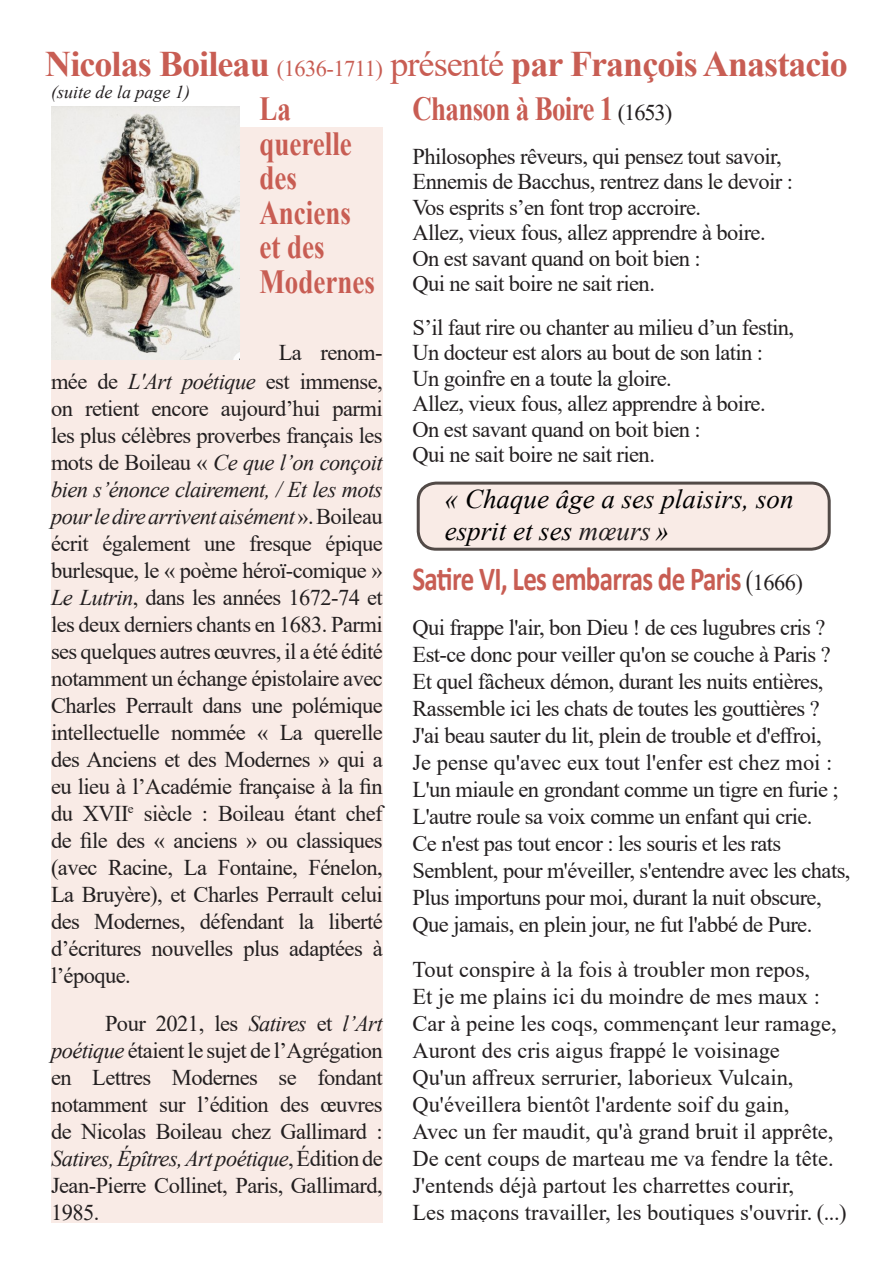
<style>
.page{position:relative;width:893px;height:1263px;background:#fff}
.page>*{position:absolute;margin:0;border:0;box-sizing:border-box;transform-origin:0 0}
.t1{font:700 36px "Times New Roman";letter-spacing:-.025em;color:#c85d53}
.t2{font:700 33.75px/34.5px "Times New Roman";color:#c85d53;scale:.8 1}
.t3{font:700 33.75px "Calibri";letter-spacing:-.025em;color:#c85d53;scale:.8 1}
.t4{font:700 33.75px "Times New Roman";letter-spacing:-.025em;color:#c85d53;scale:.8 1}
.t5{font:italic 27px/32.4px "Times New Roman";color:#000}
.t6{font:22.5px/27px "Times New Roman";letter-spacing:-.025em;color:#231f20;text-align:justify}
.t7{font:22.5px "Times New Roman";color:#231f20}
.t8{font:italic 18px "Times New Roman";color:#231f20}
.s1{font-weight:400;font-size:22.5px}
.s2{font-weight:400}
.s3{font-weight:400;font-size:22.5px;color:#231f20}
.s4{font-style:italic}
.s5{color:#231f20}
.s6{font-family:"Times New Roman";font-weight:400;font-size:28.2px;color:#231f20}
.s7{font-family:"Times New Roman";font-weight:400;font-size:22.5px;color:#231f20}
</style>
<div class="page">
<div style="left:51px;top:128px;width:332px;height:1094px;background:#f9ebe6"></div>
<div style="left:418px;top:483px;width:411px;height:66px;background:#f9ebe6;border-radius:18px"></div>
<div style="left:417px;top:482px;width:414px;height:69px;border:3px solid #524a47;border-radius:18px"></div>
<img style="left:51px;top:106px;width:189px;height:253px">
<p class="t1" style="left:45px;top:38px;width:804px">Nicolas Boileau <span class="s1">(1636-1711)</span> <span class="s2">présenté</span> par François Anastacio</p>
<p class="t8" style="left:51px;top:79px;width:140px">(suite de la page 1)</p>
<p class="t4" style="left:412px;top:85px;width:326px">Chanson à Boire 1 <span class="s3">(1653)</span></p>
<p class="t6" style="left:412px;top:142px;width:371px">Philosophes rêveurs, qui pensez tout savoir,</p>
<p class="t6" style="left:412px;top:168px;width:382px">Ennemis de Bacchus, rentrez dans le devoir :</p>
<p class="t6" style="left:412px;top:193px;width:290px">Vos esprits s’en font trop accroire.</p>
<p class="t6" style="left:412px;top:219px;width:355px">Allez, vieux fous, allez apprendre à boire.</p>
<p class="t6" style="left:412px;top:244px;width:290px">On est savant quand on boit bien :</p>
<p class="t6" style="left:412px;top:270px;width:244px">Qui ne sait boire ne sait rien.</p>
<p class="t6" style="left:412px;top:313px;width:383px">S’il faut rire ou chanter au milieu d’un festin,</p>
<p class="t6" style="left:412px;top:339px;width:352px">Un docteur est alors au bout de son latin :</p>
<p class="t6" style="left:412px;top:364px;width:261px">Un goinfre en a toute la gloire.</p>
<p class="t6" style="left:412px;top:390px;width:355px">Allez, vieux fous, allez apprendre à boire.</p>
<p class="t6" style="left:412px;top:415px;width:290px">On est savant quand on boit bien :</p>
<p class="t6" style="left:412px;top:441px;width:244px">Qui ne sait boire ne sait rien.</p>
<p class="t2" style="left:259px;top:91px;width:117px">La querelle des<br>Anciens</p>
<p class="t2" style="left:259px;top:229px;width:146px">et des<br>Modernes</p>
<p class="t6" style="left:51px;top:339px;width:333px;text-indent:228px">La renom&shy;mée de <span class="s4">L'Art poétique</span> est immense, on retient encore aujourd’hui parmi les plus célèbres proverbes français les mots de Boileau « <span class="s4">Ce que l’on conçoit bien s’énonce clairement, / Et les mots pour le dire arrivent aisément</span>». Boileau écrit également une fresque épique burlesque, le « poème héroï-comique » <span class="s4">Le Lutrin</span>, dans les années 1672-74 et les deux derniers chants en 1683. Parmi ses quelques autres œuvres, il a été édité notamment un échange épistolaire avec Charles Perrault dans une polémique intellectuelle nommée « La querelle des Anciens et des Modernes » qui a eu lieu à l’Académie française à la fin du XVII<sup>e</sup> siècle : Boileau étant chef de file des « anciens » ou classiques (avec Racine, La Fontaine, Fénelon, La Bruyère), et Charles Perrault celui des Modernes, défendant la liberté d’écritures nouvelles plus adaptées à l’époque.</p>
<p class="t6" style="left:51px;top:1009px;width:333px;text-indent:54px">Pour 2021, les <span class="s4">Satires</span> et <span class="s4">l’Art poétique</span> étaient le sujet de l’Agrégation en Lettres Modernes se fondant notamment sur l’édition des œuvres de Nicolas Boileau chez Gallimard :<br><span class="s4">Satires, Épîtres, Art poétique</span>, Édition de Jean-Pierre Collinet, Paris, Gallimard, 1985.</p>
<p class="t5" style="left:445px;top:482px;width:350px">« Chaque âge a ses plaisirs, son esprit et ses <span class="s5">mœurs</span> »</p>
<p class="t3" style="left:412px;top:555px;width:490px">Satire VI, Les embarras de Paris <span class="s6">(</span><span class="s7">1666)</span></p>
<p class="t6" style="left:412px;top:613px;width:415px">Qui frappe l'air, bon Dieu ! de ces lugubres cris ?</p>
<p class="t6" style="left:412px;top:640px;width:420px">Est-ce donc pour veiller qu'on se couche à Paris ?</p>
<p class="t6" style="left:412px;top:667px;width:413px">Et quel fâcheux démon, durant les nuits entières,</p>
<p class="t6" style="left:412px;top:694px;width:409px">Rassemble ici les chats de toutes les gouttières ?</p>
<p class="t6" style="left:412px;top:721px;width:411px">J'ai beau sauter du lit, plein de trouble et d'effroi,</p>
<p class="t7" style="left:412px;top:747px;width:421px">Je pense qu'avec eux tout l'enfer est chez moi :</p>
<p class="t6" style="left:412px;top:775px;width:428px">L'un miaule en grondant comme un tigre en furie ;</p>
<p class="t6" style="left:412px;top:802px;width:401px">L'autre roule sa voix comme un enfant qui crie.</p>
<p class="t6" style="left:412px;top:829px;width:370px">Ce n'est pas tout encor : les souris et les rats</p>
<p class="t6" style="left:412px;top:856px;width:440px">Semblent, pour m'éveiller, s'entendre avec les chats,</p>
<p class="t6" style="left:412px;top:883px;width:411px">Plus importuns pour moi, durant la nuit obscure,</p>
<p class="t6" style="left:412px;top:910px;width:401px">Que jamais, en plein jour, ne fut l'abbé de Pure.</p>
<p class="t7" style="left:412px;top:954px;width:399px">Tout conspire à la fois à troubler mon repos,</p>
<p class="t7" style="left:412px;top:981px;width:409px">Et je me plains ici du moindre de mes maux :</p>
<p class="t7" style="left:412px;top:1008px;width:426px">Car à peine les coqs, commençant leur ramage,</p>
<p class="t7" style="left:412px;top:1035px;width:369px">Auront des cris aigus frappé le voisinage</p>
<p class="t7" style="left:412px;top:1062px;width:383px">Qu'un affreux serrurier, laborieux Vulcain,</p>
<p class="t7" style="left:412px;top:1089px;width:378px">Qu'éveillera bientôt l'ardente soif du gain,</p>
<p class="t7" style="left:412px;top:1116px;width:423px">Avec un fer maudit, qu'à grand bruit il apprête,</p>
<p class="t7" style="left:412px;top:1143px;width:423px">De cent coups de marteau me va fendre la tête.</p>
<p class="t7" style="left:412px;top:1170px;width:383px">J'entends déjà partout les charrettes courir,</p>
<p class="t7" style="left:412px;top:1197px;width:436px">Les maçons travailler, les boutiques s'ouvrir. (...)</p>
</div>
